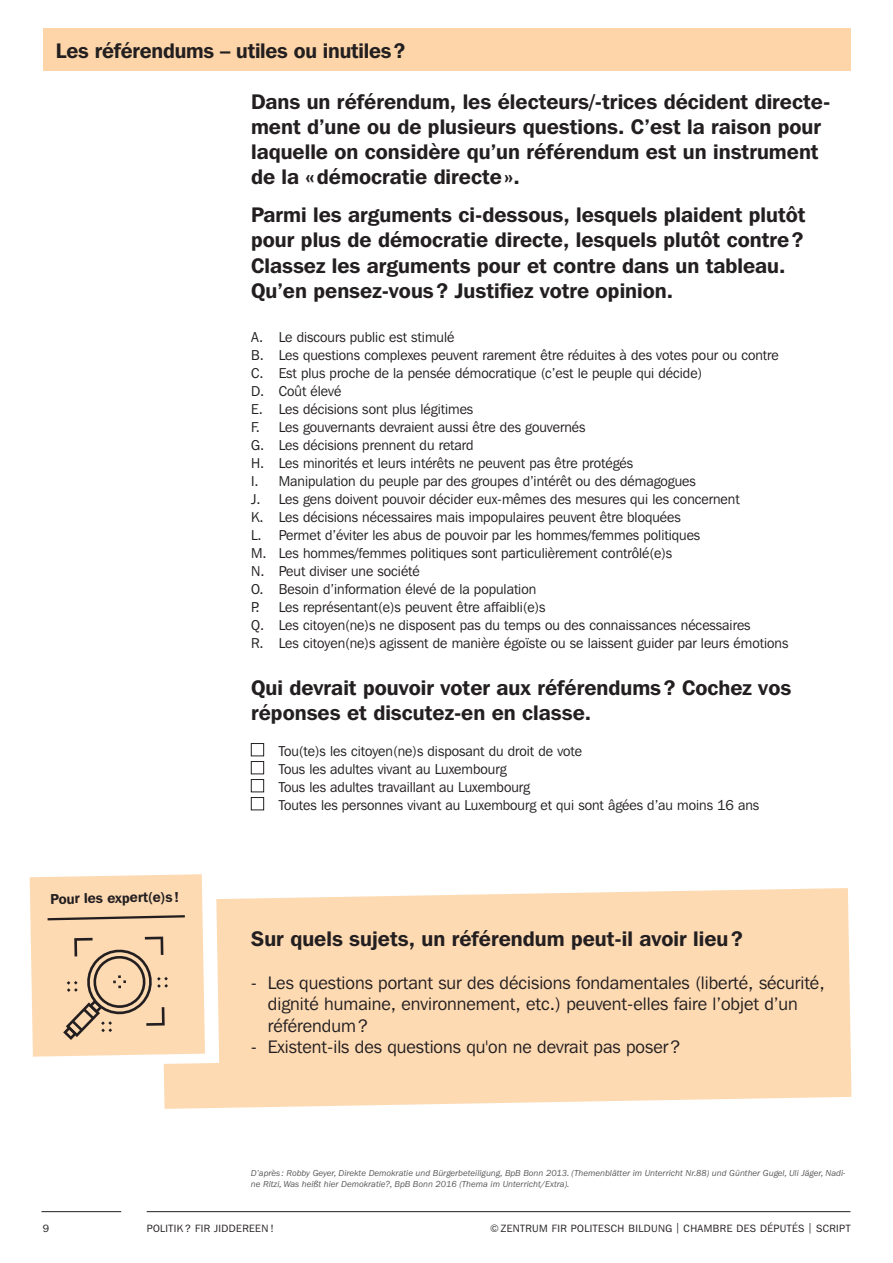
<style>
.page{position:relative;width:893px;height:1263px;background:#fff}
.page>*{position:absolute;margin:0;border:0;box-sizing:border-box;transform-origin:0 0}
.t1{font:600 21px/25.2px "Franklin Gothic IT Cby BT";color:#231f20}
.t2{font:18px/21.6px "Franklin Gothic IT Cby BT";color:#231f20}
.t3{font:14.25px/18px "Franklin Gothic IT Cby BT";color:#231f20}
.t4{font:600 14.25px "Franklin Gothic IT Cby BT";color:#231f20}
.t5{font:10.5px "Franklin Gothic IT Cby BT";letter-spacing:.04em;color:#231f20}
.t6{font:italic 9px/10.8px "Franklin Gothic";color:#57585a}
</style>
<div class="page">
<div style="left:43px;top:29px;width:807px;height:42px;background:#fdd5a8"></div>
<div style="left:251px;top:743px;width:13px;height:13px;border:1px solid #231f20"></div>
<div style="left:251px;top:761px;width:13px;height:13px;border:1px solid #231f20"></div>
<div style="left:251px;top:779px;width:13px;height:13px;border:1px solid #231f20"></div>
<div style="left:251px;top:797px;width:13px;height:13px;border:1px solid #231f20"></div>
<div style="left:163px;top:888px;width:688px;height:221px;background:#fedab3"></div>
<svg style="left:30px;top:874px;width:189px;height:191px;background:#f2d4b5"></svg>
<hr style="left:41px;top:1211px;width:80px;height:1px;background:#231f20">
<hr style="left:147px;top:1211px;width:703px;height:1px;background:#231f20">
<h1 class="t1" style="left:56px;top:38px;width:351px">Les référendums – utiles ou inutiles?</h1>
<h1 class="t1" style="left:251px;top:88px;width:581px">Dans un référendum, les électeurs/-trices décident directe&shy;ment d’une ou de plusieurs questions. C’est la raison pour laquelle on considère qu’un référendum est un instrument de la «démocratie directe».</h1>
<h1 class="t1" style="left:251px;top:202px;width:556px">Parmi les arguments ci-dessous, lesquels plaident plutôt pour plus de démocratie directe, lesquels plutôt contre?<br>Classez les arguments pour et contre dans un tableau.<br>Qu’en pensez-vous? Justifiez votre opinion.</h1>
<p class="t3" style="left:251px;top:328px;width:539px">A. Le discours public est stimulé<br>B. Les questions complexes peuvent rarement être réduites à des votes pour ou contre C. Est plus proche de la pensée démocratique (c’est le peuple qui décide)<br>D. Coût élevé<br>E. Les décisions sont plus légitimes<br>F. Les gouvernants devraient aussi être des gouvernés<br>G. Les décisions prennent du retard<br>H. Les minorités et leurs intérêts ne peuvent pas être protégés<br>I. Manipulation du peuple par des groupes d’intérêt ou des démagogues<br>J. Les gens doivent pouvoir décider eux-mêmes des mesures qui les concernent<br>K. Les décisions nécessaires mais impopulaires peuvent être bloquées<br>L. Permet d’éviter les abus de pouvoir par les hommes/femmes politiques<br>M. Les hommes/femmes politiques sont particulièrement contrôlé(e)s<br>N. Peut diviser une société<br>O. Besoin d’information élevé de la population<br>P. Les représentant(e)s peuvent être affaibli(e)s<br>Q. Les citoyen(ne)s ne disposent pas du temps ou des connaissances nécessaires<br>R. Les citoyen(ne)s agissent de manière égoïste ou se laissent guider par leurs émotions</p>
<h1 class="t1" style="left:251px;top:674px;width:542px">Qui devrait pouvoir voter aux référendums? Cochez vos réponses et discutez-en en classe.</h1>
<p class="t3" style="left:279px;top:742px;width:482px">Tou(te)s les citoyen(ne)s disposant du droit de vote<br>Tous les adultes vivant au Luxembourg<br>Tous les adultes travaillant au Luxembourg<br>Toutes les personnes vivant au Luxembourg et qui sont âgées d’au moins 16 ans</p>
<p class="t4" style="left:50px;top:890px;width:130px;rotate:-1deg">Pour les expert(e)s!</p>
<h1 class="t1" style="left:251px;top:925px;width:493px">Sur quels sujets, un référendum peut-il avoir lieu?</h1>
<p class="t2" style="left:268px;top:971px;width:558px;text-indent:-17px">- Les questions portant sur des décisions fondamentales (liberté, sécurité, dignité humaine, environnement, etc.) peuvent-elles faire l’objet d’un référendum?</p>
<p class="t2" style="left:251px;top:1036px;width:431px">- Existent-ils des questions qu'on ne devrait pas poser?</p>
<p class="t6" style="left:251px;top:1168px;width:596px">D’après : Robby Geyer, Direkte Demokratie und Bürgerbeteiligung, BpB Bonn 2013. (Themenblätter im Unterricht Nr.88) und Günther Gugel, Uli Jäger, Nadi&shy;ne Ritzi, Was heißt hier Demokratie?, BpB Bonn 2016 (Thema im Unterricht/Extra).</p>
<p class="t5" style="left:43px;top:1221px;width:8px">9</p>
<p class="t5" style="left:147px;top:1222px;width:129px">POLITIK ? FIR JIDDEREEN !</p>
<p class="t5" style="left:490px;top:1221px;width:362px">© ZENTRUM FIR POLITESCH BILDUNG | CHAMBRE DES DÉPUTÉS | SCRIPT</p>
</div>
